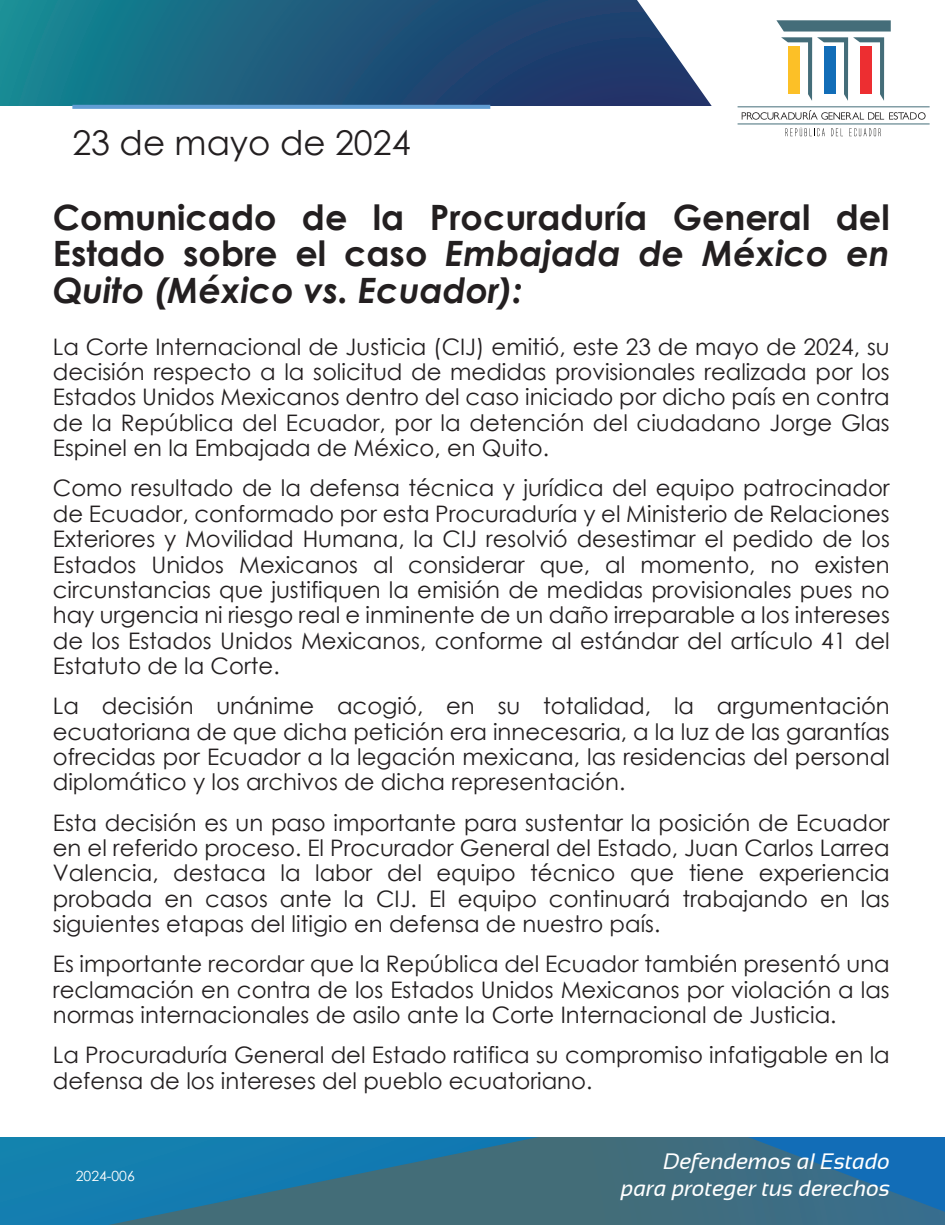
<style>
.page{position:relative;width:945px;height:1225px;background:#fff}
.page>*{position:absolute;margin:0;border:0;box-sizing:border-box;transform-origin:0 0}
.t1{font:700 34.91px/36.5px "Century Gothic";color:#231f20;text-align:justify}
.t2{font:34.12px "Century Gothic";color:#231f20}
.t3{font:22.75px/25.4px "Century Gothic";color:#231f20;text-align:justify}
.t4{font:italic 22.31px/26.7px "Sansation";color:#fff;text-align:right}
.t5{font:14px "Century Gothic";color:#fff}
.s1{font-style:italic}
</style>
<div class="page">
<svg style="left:0;top:0;width:637px;height:107px;background:#1d5b7d"></svg>
<svg style="left:86px;top:1137px;width:859px;height:88px;background:#2f7190"></svg>
<svg style="left:637px;top:0;width:293px;height:137px"></svg>
<svg style="left:776px;top:20px;width:115px;height:81px"></svg>
<div style="left:788px;top:46px;width:12px;height:47px;background:#fcc027"></div>
<div style="left:824px;top:46px;width:12px;height:47px;background:#126db7"></div>
<div style="left:860px;top:46px;width:12px;height:47px;background:#ed2e31"></div>
<svg style="left:742px;top:110px;width:184px;height:10px"></svg>
<hr style="left:738px;top:106px;width:192px;height:1px;background:#446d79">
<hr style="left:738px;top:124px;width:192px;height:1px;background:#446d79">
<svg style="left:785px;top:127px;width:40px;height:9px"></svg>
<svg style="left:831px;top:128px;width:12px;height:8px"></svg>
<svg style="left:849px;top:128px;width:32px;height:8px"></svg>
<svg style="left:72px;top:105px;width:418px;height:4px;background:#66a0d5"></svg>
<h2 class="t2" style="left:72px;top:119px;width:340px">23 de mayo de 2024</h2>
<h1 class="t1" style="left:53px;top:197px;width:838px">Comunicado de la Procuraduría General del Estado sobre el caso <span class="s1">Embajada de México en Quito (México vs. Ecuador):</span></h1>
<p class="t3" style="left:53px;top:334px;width:838px">La Corte Internacional de Justicia (CIJ) emitió, este 23 de mayo de 2024, su decisión respecto a la solicitud de medidas provisionales realizada por los Estados Unidos Mexicanos dentro del caso iniciado por dicho país en contra de la República del Ecuador, por la detención del ciudadano Jorge Glas Espinel en la Embajada de México, en Quito.</p>
<p class="t3" style="left:53px;top:475px;width:839px">Como resultado de la defensa técnica y jurídica del equipo patrocinador de Ecuador, conformado por esta Procuraduría y el Ministerio de Relaciones Exteriores y Movilidad Humana, la CIJ resolvió desestimar el pedido de los Estados Unidos Mexicanos al considerar que, al momento, no existen circunstancias que justifiquen la emisión de medidas provisionales pues no hay urgencia ni riesgo real e inminente de un daño irreparable a los intereses de los Estados Unidos Mexicanos, conforme al estándar del artículo 41 del Estatuto de la Corte.</p>
<p class="t3" style="left:53px;top:693px;width:838px">La decisión unánime acogió, en su totalidad, la argumentación ecuatoriana de que dicha petición era innecesaria, a la luz de las garantías ofrecidas por Ecuador a la legación mexicana, las residencias del personal diplomático y los archivos de dicha representación.</p>
<p class="t3" style="left:53px;top:809px;width:838px">Esta decisión es un paso importante para sustentar la posición de Ecuador en el referido proceso. El Procurador General del Estado, Juan Carlos Larrea Valencia, destaca la labor del equipo técnico que tiene experiencia probada en casos ante la CIJ. El equipo continuará trabajando en las siguientes etapas del litigio en defensa de nuestro país.</p>
<p class="t3" style="left:53px;top:951px;width:838px">Es importante recordar que la República del Ecuador también presentó una reclamación en contra de los Estados Unidos Mexicanos por violación a las normas internacionales de asilo ante la Corte Internacional de Justicia.</p>
<p class="t3" style="left:53px;top:1042px;width:838px">La Procuraduría General del Estado ratifica su compromiso infatigable en la defensa de los intereses del pueblo ecuatoriano.</p>
<p class="t5" style="left:76px;top:1167px;width:60px">2024-006</p>
<p class="t4" style="left:621px;top:1148px;width:271px">Defendemos al Estado para proteger tus derechos</p>
</div>
